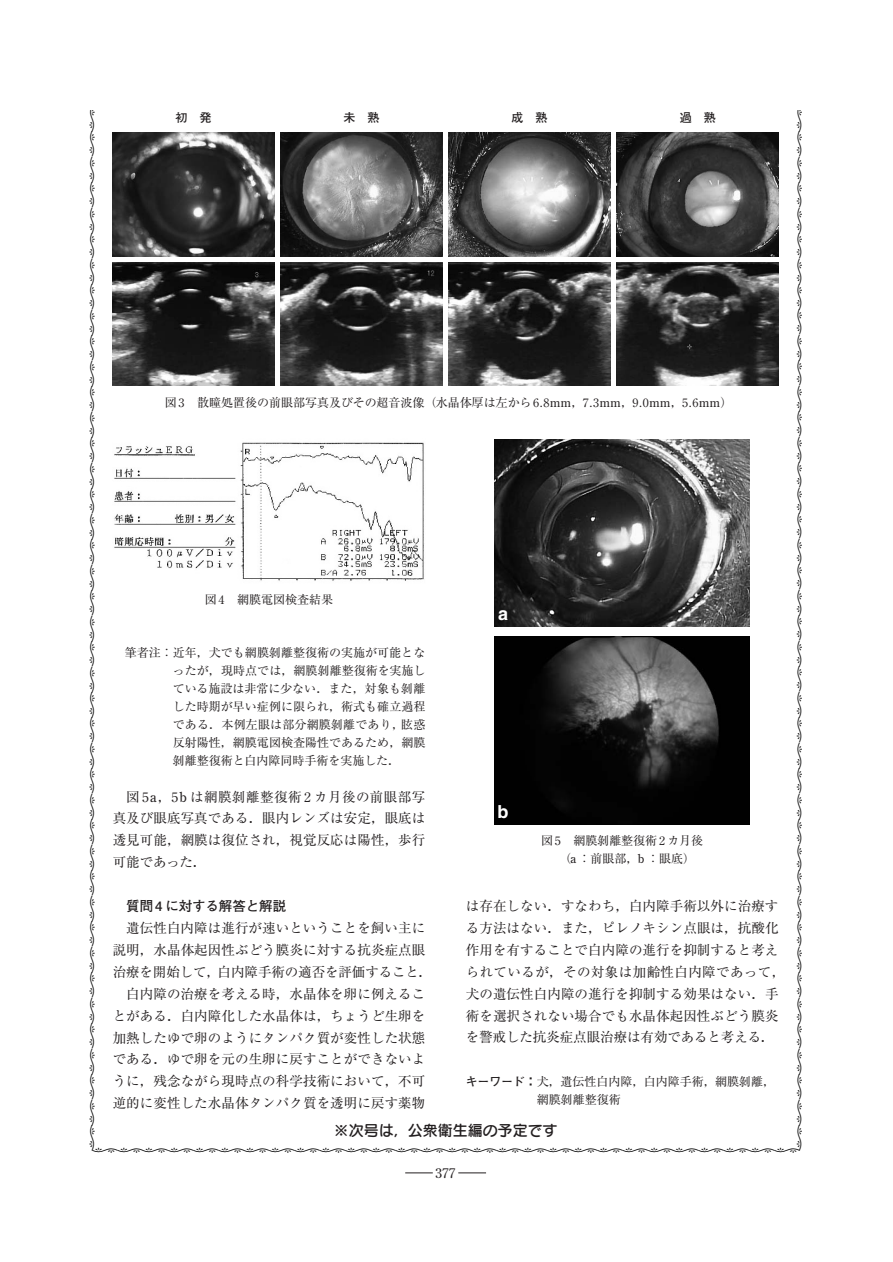
<style>
.page{position:relative;width:893px;height:1262px;background:#fff}
.page>*{position:absolute;margin:0;border:0;box-sizing:border-box;transform-origin:0 0}
.t1{font:700 18px "Helvetica";color:#fff}
.t2{font:15px "Seurat CID DB";color:#231f20}
.t3{font:13.5px/21.9px "Ryumin";letter-spacing:.005em;color:#231f20;text-align:justify}
.t4{font:700 13.5px "Futo Go B101";color:#231f20}
.t5{font:13.5px "Century Old Style";color:#231f20}
.t6{font:12px/18px "Ryumin";color:#231f20}
.t7{font:700 12px "Futo Go B101";color:#231f20}
.t8{font:11.7px "Mc KEISUKE1 CC";color:#000}
.s1{font-family:"Century Old Style"}
.s2{font-family:"BLS Gaiji ST Rmr"}
.s3{font-family:"Futo Go B101";font-weight:700}
</style>
<div class="page">
<svg style="left:405px;top:1172px;width:28px;height:1px"></svg>
<svg style="left:458px;top:1172px;width:28px;height:1px"></svg>
<img style="left:113px;top:133px;width:161px;height:123px">
<img style="left:281px;top:133px;width:161px;height:123px">
<img style="left:449px;top:133px;width:161px;height:123px">
<img style="left:617px;top:133px;width:161px;height:123px">
<img style="left:113px;top:262px;width:161px;height:124px">
<img style="left:281px;top:262px;width:161px;height:124px">
<img style="left:449px;top:262px;width:161px;height:124px">
<img style="left:617px;top:262px;width:161px;height:124px">
<img style="left:114px;top:442px;width:310px;height:139px">
<img style="left:494px;top:439px;width:255px;height:187px">
<img style="left:494px;top:637px;width:255px;height:187px">
<p class="t8" style="left:97px;top:106px;width:1046px;rotate:90deg">44444444444444444444444444444444444444444</p>
<p class="t8" style="left:804px;top:105px;width:1046px;rotate:90deg">44444444444444444444444444444444444444444</p>
<p class="t7" style="left:175px;top:113px;width:37px">初　発</p>
<p class="t7" style="left:343px;top:113px;width:37px">未　熟</p>
<p class="t7" style="left:511px;top:113px;width:37px">成　熟</p>
<p class="t7" style="left:679px;top:113px;width:37px">過　熟</p>
<p class="t6" style="left:165px;top:395px;width:569px">図3 散瞳処置後の前眼部写真及びその超音波像（水晶体厚は左から 6<span class="s1">.</span>8<span class="s1">mm</span>，7<span class="s1">.</span>3<span class="s1">mm</span>，9<span class="s1">.</span>0<span class="s1">mm</span>，5<span class="s1">.</span>6<span class="s1">mm</span>）</p>
<p class="t6" style="left:205px;top:592px;width:130px">図4 網膜電図検査結果</p>
<h1 class="t1" style="left:498px;top:607px;width:12px">a</h1>
<p class="t6" style="left:173px;top:645px;width:254px;text-align:justify;text-indent:-48px">筆者注：近年，犬でも網膜<span class="s2">餝</span>離整復術の実施が可能となったが，現時点では，網膜<span class="s2">餝</span>離整復術を実施している施設は非常に少ない．また，対象も<span class="s2">餝</span>離した時期が早い症例に限られ，術式も確立過程である．本例左眼は部分網膜<span class="s2">餝</span>離であり，眩惑反射陽性，網膜電図検査陽性であるため，網膜<span class="s2">餝</span>離整復術と白内障同時手術を実施した．</p>
<p class="t3" style="left:113px;top:787px;width:314px;text-indent:13px">図5<span class="s1">a</span>，5<span class="s1">b</span> は網膜<span class="s2">餝</span>離整復術 2 カ月後の前眼部写真及び眼底写真である．眼内レンズは安定，眼底は透見可能，網膜は復位され，視覚反応は陽性，歩行可能であった．</p>
<p class="t4" style="left:126px;top:901px;width:161px">質問 4 に対する解答と解説</p>
<p class="t3" style="left:113px;top:918px;width:321px;text-align:center">遺伝性白内障は進行が速いということを飼い主に<br>説明，水晶体起因性ぶどう膜炎に対する抗炎症点眼治療を開始して，白内障手術の適否を評価すること．白内障の治療を考える時，水晶体を卵に例えるこ<br>とがある．白内障化した水晶体は，ちょうど生卵を加熱したゆで卵のようにタンパク質が変性した状態である．ゆで卵を元の生卵に戻すことができないように，残念ながら現時点の科学技術において，不可逆的に変性した水晶体タンパク質を透明に戻す薬物</p>
<h1 class="t1" style="left:497px;top:805px;width:12px">b</h1>
<p class="t6" style="left:559px;top:833px;width:146px;text-indent:-18px">図 5 網膜<span class="s2">餝</span>離整復術 2 カ月後（<span class="s1">a</span> ：前眼部，<span class="s1">b</span> ：眼底）</p>
<p class="t3" style="left:466px;top:896px;width:321px;text-align:left">は存在しない．すなわち，白内障手術以外に治療する方法はない．また，ピレノキシン点眼は，抗酸化作用を有することで白内障の進行を抑制すると考えられているが，その対象は加齢性白内障であって，犬の遺伝性白内障の進行を抑制する効果はない．手術を選択されない場合でも水晶体起因性ぶどう膜炎を警戒した抗炎症点眼治療は有効であると考える．</p>
<p class="t6" style="left:537px;top:1074px;width:240px;text-indent:-71px"><span class="s3">キーワード：</span>犬，遺伝性白内障，白内障手術，網膜<span class="s2">餝</span>離，網膜<span class="s2">餝</span>離整復術</p>
<p class="t2" style="left:334px;top:1124px;width:225px">※次号は，公衆衛生編の予定です</p>
<p class="t8" style="left:92px;top:1145px;width:708px">4444444444444444444444444444</p>
<p class="t5" style="left:435px;top:1167px;width:22px">377</p>
</div>
